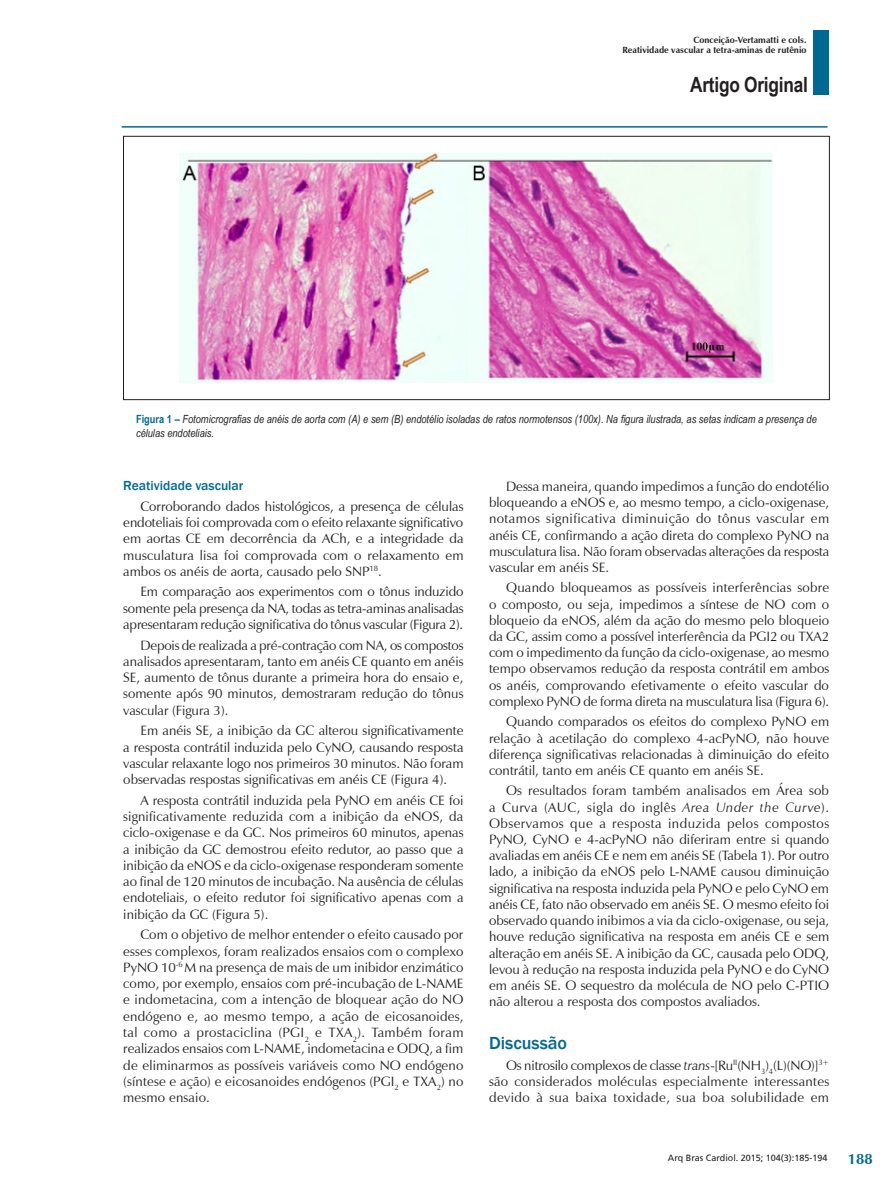
<style>
.page{position:relative;width:893px;height:1191px;background:#fff}
.page>*{position:absolute;margin:0;border:0;box-sizing:border-box;transform-origin:0 0}
.t1{font:700 21px "Arial Narrow";letter-spacing:-.01em;color:#231f20}
._02_-_TITULO_-_MATER{font:500 18px "Franklin Gothic";color:#006991}
.t2{font:700 15px "Zapf Humanist 601 BT";color:#006991}
._01-TEXTO_BASICO{font:13.5px/16.4px "Zapf Humanist 601 BT";color:#231f20;text-align:justify}
._03_-_SUBTITULO_PRIN{font:500 13.5px "Franklin Gothic";color:#006991}
._05_LEGENDA_TABELA{font:italic 11.25px/13.5px "Arial Narrow";color:#231f20}
.t3{font:700 9px/10.8px "Zapf Humanist 601 BT";color:#231f20;text-align:right}
.t4{font:9px "Frutiger";color:#231f20}
.s1{font-weight:700;font-style:normal;color:#006991}
.s2{font-style:italic}
</style>
<div class="page">
<hr style="left:122px;top:126px;width:705px;height:2px;background:#006991">
<div style="left:813px;top:30px;width:16px;height:64px;background:#006991"></div>
<div style="left:123px;top:136px;width:707px;height:264px;border:1px solid #231f20"></div>
<img style="left:180px;top:154px;width:593px;height:228px">
<p class="t3" style="left:622px;top:34px;width:186px">Conceição-Vertamatti e cols.<br>Reatividade vascular a tetra-aminas de rutênio</p>
<h1 class="t1" style="left:690px;top:69px;width:119px">Artigo Original</h1>
<p class="_05_LEGENDA_TABELA" style="left:136px;top:412px;width:682px"><span class="s1">Figura 1 –</span> Fotomicrografias de anéis de aorta com (A) e sem (B) endotélio isoladas de ratos normotensos (100x). Na figura ilustrada, as setas indicam a presença de células endoteliais.</p>
<p class="_03_-_SUBTITULO_PRIN" style="left:123px;top:477px;width:122px">Reatividade vascular</p>
<p class="_01-TEXTO_BASICO" style="left:123px;top:498px;width:342px;text-indent:17px">Corroborando dados histológicos, a presença de células endoteliais foi comprovada com o efeito relaxante significativo em aortas CE em decorrência da ACh, e a integridade da musculatura lisa foi comprovada com o relaxamento em ambos os anéis de aorta, causado pelo SNP<sup>18</sup>.</p>
<p class="_01-TEXTO_BASICO" style="left:123px;top:583px;width:342px;text-indent:17px">Em comparação aos experimentos com o tônus induzido somente pela presença da NA, todas as tetra-aminas analisadas apresentaram redução significativa do tônus vascular (Figura 2).</p>
<p class="_01-TEXTO_BASICO" style="left:123px;top:636px;width:342px;text-indent:17px">Depois de realizada a pré-contração com NA, os compostos analisados apresentaram, tanto em anéis CE quanto em anéis SE, aumento de tônus durante a primeira hora do ensaio e, somente após 90 minutos, demostraram redução do tônus vascular (Figura 3).</p>
<p class="_01-TEXTO_BASICO" style="left:123px;top:722px;width:342px;text-indent:17px">Em anéis SE, a inibição da GC alterou significativamente a resposta contrátil induzida pelo CyNO, causando resposta vascular relaxante logo nos primeiros 30 minutos. Não foram observadas respostas significativas em anéis CE (Figura 4).</p>
<p class="_01-TEXTO_BASICO" style="left:123px;top:792px;width:342px;text-indent:17px">A resposta contrátil induzida pela PyNO em anéis CE foi significativamente reduzida com a inibição da eNOS, da ciclo-oxigenase e da GC. Nos primeiros 60 minutos, apenas a inibição da GC demostrou efeito redutor, ao passo que a inibição da eNOS e da ciclo-oxigenase responderam somente ao final de 120 minutos de incubação. Na ausência de células endoteliais, o efeito redutor foi significativo apenas com a inibição da GC (Figura 5).</p>
<p class="_01-TEXTO_BASICO" style="left:123px;top:926px;width:342px;text-indent:17px">Com o objetivo de melhor entender o efeito causado por esses complexos, foram realizados ensaios com o complexo PyNO 10<sup>-6</sup> M na presença de mais de um inibidor enzimático como, por exemplo, ensaios com pré-incubação de L-NAME e indometacina, com a intenção de bloquear ação do NO endógeno e, ao mesmo tempo, a ação de eicosanoides, tal como a prostaciclina (PGI<sub>2</sub> e TXA<sub>2</sub>). Também foram realizados ensaios com L-NAME, indometacina e ODQ, a fim de eliminarmos as possíveis variáveis como NO endógeno (síntese e ação) e eicosanoides endógenos (PGI<sub>2</sub> e TXA<sub>2</sub>) no mesmo ensaio.</p>
<p class="_01-TEXTO_BASICO" style="left:489px;top:478px;width:342px;text-indent:17px">Dessa maneira, quando impedimos a função do endotélio bloqueando a eNOS e, ao mesmo tempo, a ciclo-oxigenase, notamos significativa diminuição do tônus vascular em anéis CE, confirmando a ação direta do complexo PyNO na musculatura lisa. Não foram observadas alterações da resposta vascular em anéis SE.</p>
<p class="_01-TEXTO_BASICO" style="left:489px;top:579px;width:342px;text-indent:17px">Quando bloqueamos as possíveis interferências sobre o composto, ou seja, impedimos a síntese de NO com o bloqueio da eNOS, além da ação do mesmo pelo bloqueio da GC, assim como a possível interferência da PGI2 ou TXA2 com o impedimento da função da ciclo-oxigenase, ao mesmo tempo observamos redução da resposta contrátil em ambos os anéis, comprovando efetivamente o efeito vascular do complexo PyNO de forma direta na musculatura lisa (Figura 6).</p>
<p class="_01-TEXTO_BASICO" style="left:489px;top:713px;width:342px;text-indent:17px">Quando comparados os efeitos do complexo PyNO em relação à acetilação do complexo 4-acPyNO, não houve diferença significativas relacionadas à diminuição do efeito contrátil, tanto em anéis CE quanto em anéis SE.</p>
<p class="_01-TEXTO_BASICO" style="left:489px;top:782px;width:342px;text-indent:17px">Os resultados foram também analisados em Área sob a Curva (AUC, sigla do inglês <span class="s2">Area Under the Curve</span>).<br>Observamos que a resposta induzida pelos compostos PyNO, CyNO e 4-acPyNO não diferiram entre si quando avaliadas em anéis CE e nem em anéis SE (Tabela 1). Por outro lado, a inibição da eNOS pelo L-NAME causou diminuição significativa na resposta induzida pela PyNO e pelo CyNO em anéis CE, fato não observado em anéis SE. O mesmo efeito foi observado quando inibimos a via da ciclo-oxigenase, ou seja, houve redução significativa na resposta em anéis CE e sem alteração em anéis SE. A inibição da GC, causada pelo ODQ, levou à redução na resposta induzida pela PyNO e do CyNO em anéis SE. O sequestro da molécula de NO pelo C-PTIO não alterou a resposta dos compostos avaliados.</p>
<p class="_02_-_TITULO_-_MATER" style="left:489px;top:1032px;width:80px">Discussão</p>
<p class="_01-TEXTO_BASICO" style="left:489px;top:1057px;width:342px;text-indent:17px">Os nitrosilo complexos de classe <span class="s2">trans</span>-[Ru<sup>II</sup>(NH<sub>3</sub>)<sub>4</sub>(L)(NO)]<sup>3+ </sup>são considerados moléculas especialmente interessantes devido à sua baixa toxidade, sua boa solubilidade em</p>
<p class="t4" style="left:668px;top:1153px;width:161px">Arq Bras Cardiol. 2015; 104(3):185-194</p>
<p class="t2" style="left:848px;top:1149px;width:26px">188</p>
</div>
